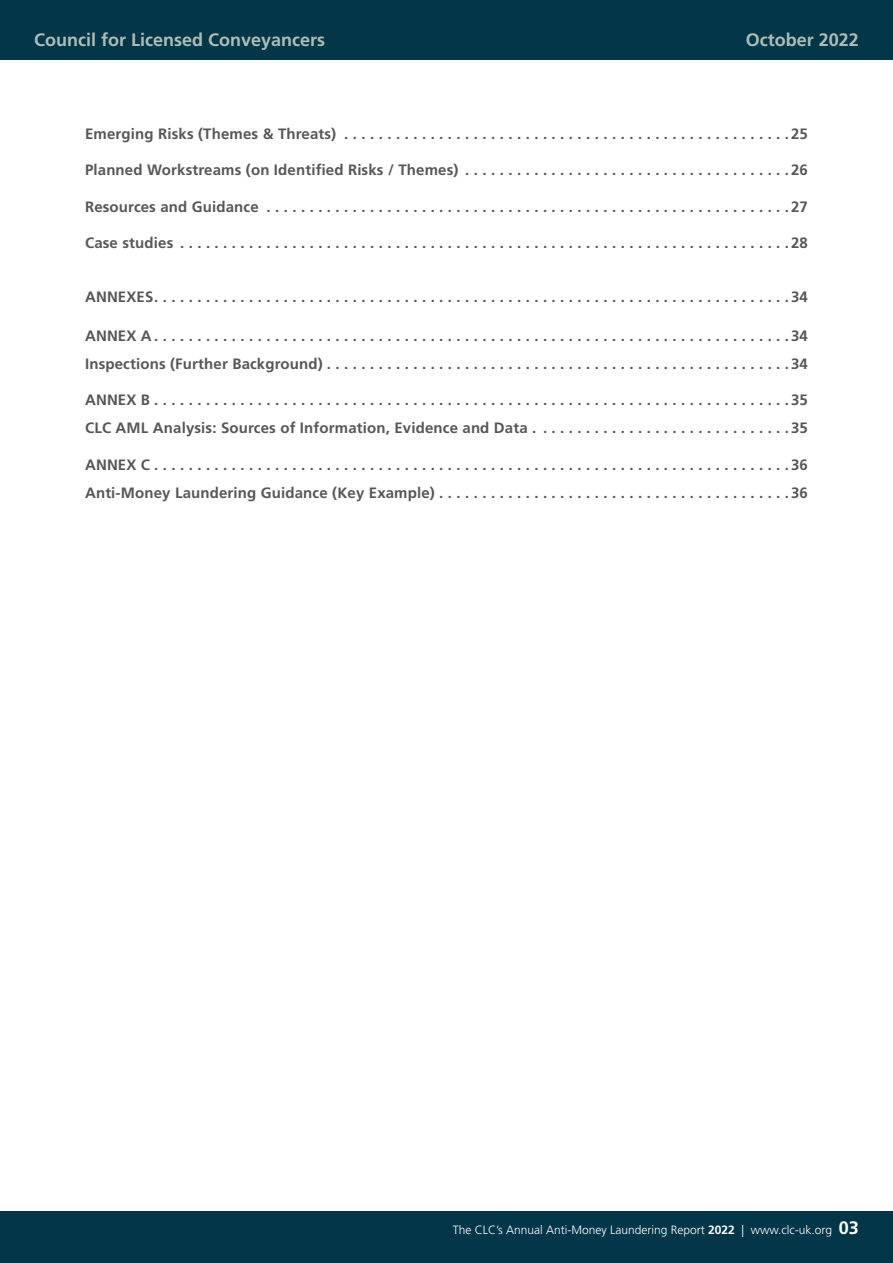
<style>
.page{position:relative;width:893px;height:1263px;background:#fff}
.page>*{position:absolute;margin:0;border:0;box-sizing:border-box;transform-origin:0 0}
.t1{font:700 18px "Frutiger LT Std";color:#aebcb6}
.t2{font:700 15px/28px "Frutiger LT Std";letter-spacing:.01em;color:#575756}
.t3{font:300 12px "Frutiger LT Std";color:#fff}
.s1{font-family:"Frutiger";font-weight:700}
.s2{font-family:"Frutiger";font-weight:700;font-size:18px}
</style>
<div class="page">
<div style="left:0;top:1212px;width:893px;height:51px;background:#033648"></div>
<div style="left:0;top:0;width:893px;height:60px;background:#033648"></div>
<p class="t1" style="left:34px;top:29px;width:293px">Council for Licensed Conveyancers</p>
<p class="t1" style="left:746px;top:29px;width:115px">October 2022</p>
<p class="t2" style="left:85px;top:120px;width:724px">Emerging Risks (Themes &amp; Threats) . . . . . . . . . . . . . . . . . . . . . . . . . . . . . . . . . . . . . . . . . . . . . . . . . . . 25</p>
<p class="t2" style="left:85px;top:156px;width:724px">Planned Workstreams (on Identified Risks / Themes) . . . . . . . . . . . . . . . . . . . . . . . . . . . . . . . . . . . . . 26</p>
<p class="t2" style="left:85px;top:193px;width:724px">Resources and Guidance . . . . . . . . . . . . . . . . . . . . . . . . . . . . . . . . . . . . . . . . . . . . . . . . . . . . . . . . . . . . 27</p>
<p class="t2" style="left:85px;top:229px;width:724px">Case studies . . . . . . . . . . . . . . . . . . . . . . . . . . . . . . . . . . . . . . . . . . . . . . . . . . . . . . . . . . . . . . . . . . . . . . 28</p>
<p class="t2" style="left:85px;top:283px;width:724px">ANNEXES . . . . . . . . . . . . . . . . . . . . . . . . . . . . . . . . . . . . . . . . . . . . . . . . . . . . . . . . . . . . . . . . . . . . . . . . . 34</p>
<p class="t2" style="left:85px;top:322px;width:724px">ANNEX A . . . . . . . . . . . . . . . . . . . . . . . . . . . . . . . . . . . . . . . . . . . . . . . . . . . . . . . . . . . . . . . . . . . . . . . . . 34<br>Inspections (Further Background) . . . . . . . . . . . . . . . . . . . . . . . . . . . . . . . . . . . . . . . . . . . . . . . . . . . . . 34</p>
<p class="t2" style="left:85px;top:386px;width:724px">ANNEX B . . . . . . . . . . . . . . . . . . . . . . . . . . . . . . . . . . . . . . . . . . . . . . . . . . . . . . . . . . . . . . . . . . . . . . . . . 35<br>CLC AML Analysis: Sources of Information, Evidence and Data . . . . . . . . . . . . . . . . . . . . . . . . . . . . . 35</p>
<p class="t2" style="left:85px;top:451px;width:724px">ANNEX C . . . . . . . . . . . . . . . . . . . . . . . . . . . . . . . . . . . . . . . . . . . . . . . . . . . . . . . . . . . . . . . . . . . . . . . . . 36<br>Anti-Money Laundering Guidance (Key Example) . . . . . . . . . . . . . . . . . . . . . . . . . . . . . . . . . . . . . . . . 36</p>
<p class="t3" style="left:453px;top:1223px;width:408px">The CLC’s Annual Anti-Money Laundering Report <span class="s1">2022</span> | www.clc-uk.org <span class="s2">03</span></p>
</div>
